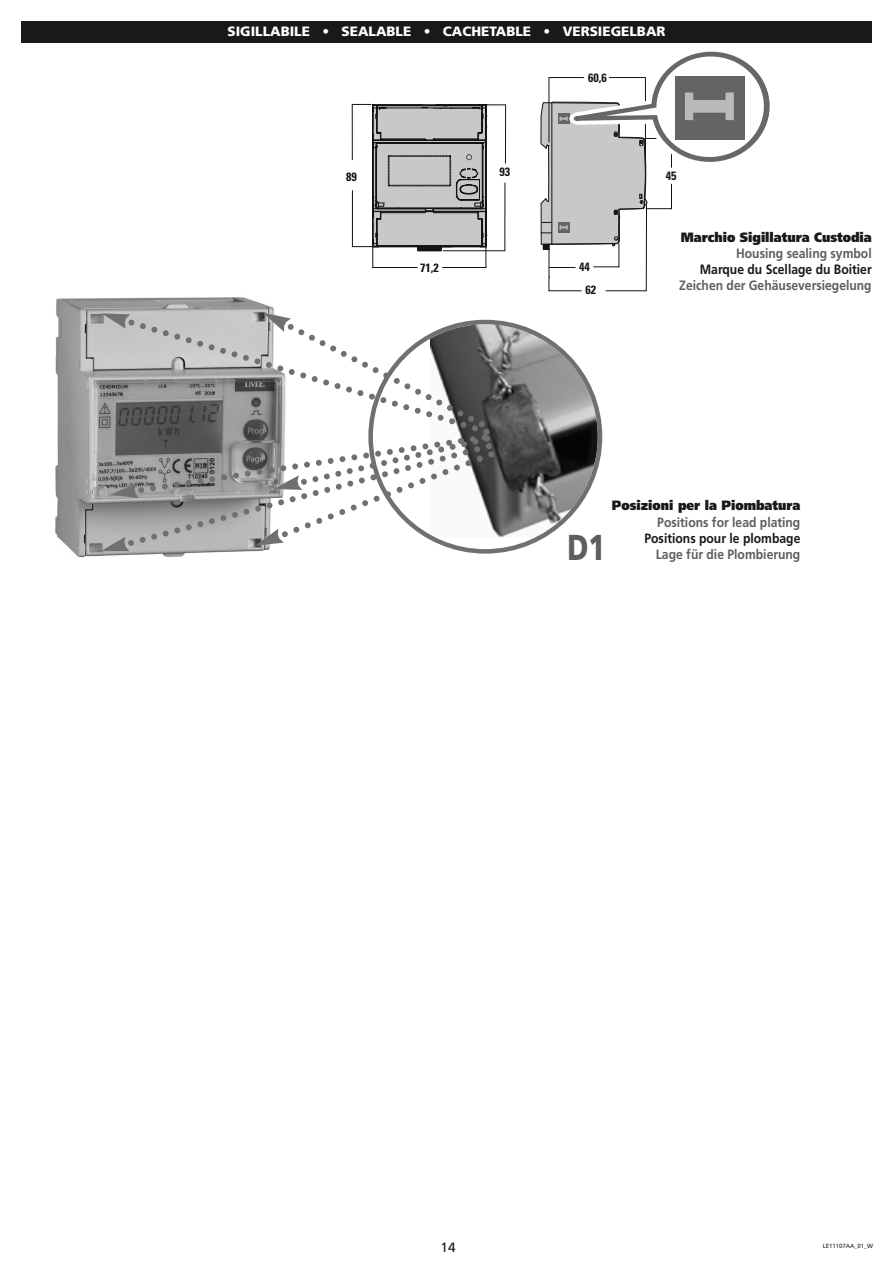
<style>
.page{position:relative;width:893px;height:1263px;background:#fff}
.page>*{position:absolute;margin:0;border:0;box-sizing:border-box;transform-origin:0 0}
.t1{font:900 36px "Frutiger";color:#5e5e5e;scale:.75 1}
.t2{font:700 13.5px "Frutiger";color:#5e5e5e;scale:.9 1}
.t3{font:900 13.5px "Frutiger";color:#191919;scale:.9 1}
.t4{font:700 13.5px "Frutiger";color:#191919;scale:.9 1}
.t5{font:900 13.5px "Frutiger";color:#fff}
.t6{font:13.5px "Frutiger";color:#191919}
.t7{font:700 condensed 12px/23.4px "Univers";color:#131313;text-align:center}
.t8{font:6px "Frutiger";color:#191919}
</style>
<div class="page">
<svg style="left:352px;top:51px;width:418px;height:240px"></svg>
<div style="left:21px;top:21px;width:851px;height:22px;background:#191919"></div>
<img style="left:55px;top:297px;width:220px;height:261px">
<svg style="left:466px;top:320px;width:136px;height:234px"></svg>
<svg style="left:101px;top:313px;width:398px;height:239px"></svg>
<p class="t5" style="left:227px;top:25px;width:439px">SIGILLABILE • SEALABLE • CACHETABLE • VERSIEGELBAR</p>
<p class="t7" style="left:346px;top:166px;width:12px">89</p>
<p class="t7" style="left:420px;top:257px;width:20px">71,2</p>
<p class="t7" style="left:500px;top:161px;width:12px">93</p>
<p class="t7" style="left:588px;top:67px;width:20px">60,6</p>
<p class="t7" style="left:579px;top:256px;width:19px">44<br>62</p>
<p class="t7" style="left:666px;top:165px;width:12px">45</p>
<p class="t3" style="left:681px;top:232px;width:214px">Marchio Sigillatura Custodia</p>
<p class="t2" style="left:736px;top:248px;width:152px">Housing sealing symbol</p>
<p class="t4" style="left:700px;top:264px;width:193px">Marque du Scellage du Boitier</p>
<p class="t2" style="left:679px;top:280px;width:215px">Zeichen der Gehäuseversiegelung</p>
<h1 class="t1" style="left:568px;top:533px;width:52px">D1</h1>
<p class="t3" style="left:612px;top:500px;width:211px">Posizioni per la Piombatura</p>
<p class="t2" style="left:657px;top:516px;width:161px">Positions for lead plating</p>
<p class="t4" style="left:644px;top:533px;width:175px">Positions pour le plombage</p>
<p class="t2" style="left:656px;top:549px;width:162px">Lage für die Plombierung</p>
<p class="t6" style="left:440px;top:1242px;width:17px">14</p>
<p class="t8" style="left:823px;top:1243px;width:52px">LE11107AA_01_W</p>
</div>
